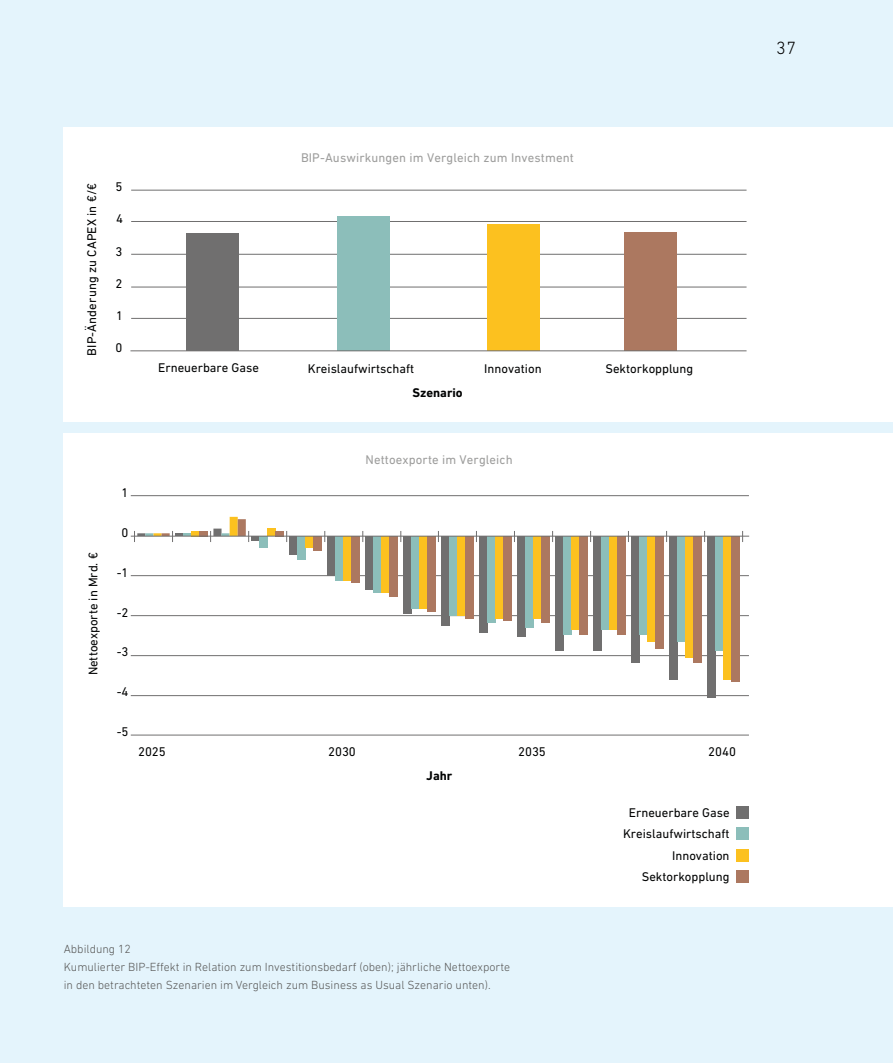
<style>
.page{position:relative;width:893px;height:1063px;background:#e4f4fc}
.page>*{position:absolute;margin:0;border:0;box-sizing:border-box;transform-origin:0 0}
.t1{font:300 18px "DIN Next LT Pro";color:#000}
.t2{font:12.9px/21.5px "DIN Next LT Pro";color:#010202;text-align:right}
.t3{font:12.9px "DIN Next LT Pro";letter-spacing:.01em;color:#9d9d9c}
.t4{font:700 12.9px "DIN Next LT Pro";color:#010202}
.t5{font:300 12px/18px "DIN Next LT Pro";color:#575756}
</style>
<div class="page">
<div style="left:64px;top:128px;width:829px;height:294px;background:#fff"></div>
<hr style="left:131px;top:318px;width:615px;height:1px;background:#706f6f">
<hr style="left:131px;top:287px;width:615px;height:1px;background:#706f6f">
<hr style="left:131px;top:254px;width:615px;height:1px;background:#706f6f">
<hr style="left:131px;top:221px;width:615px;height:1px;background:#706f6f">
<hr style="left:131px;top:190px;width:615px;height:1px;background:#706f6f">
<div style="left:186px;top:233px;width:53px;height:118px;background:#706f6f"></div>
<div style="left:337px;top:217px;width:53px;height:134px;background:#8cbeba"></div>
<div style="left:487px;top:225px;width:53px;height:126px;background:#fcc11f"></div>
<div style="left:624px;top:233px;width:53px;height:118px;background:#ac7860"></div>
<hr style="left:130px;top:350px;width:616px;height:1px;background:#706f6f">
<div style="left:64px;top:434px;width:829px;height:473px;background:#fff"></div>
<div style="left:737px;top:870px;width:12px;height:12px;background:#ac7860"></div>
<div style="left:737px;top:849px;width:12px;height:12px;background:#fcc11f"></div>
<div style="left:737px;top:828px;width:12px;height:12px;background:#8cbeba"></div>
<div style="left:737px;top:807px;width:12px;height:12px;background:#706f6f"></div>
<hr style="left:131px;top:735px;width:618px;height:1px;background:#706f6f">
<hr style="left:131px;top:695px;width:618px;height:1px;background:#706f6f">
<hr style="left:131px;top:655px;width:618px;height:1px;background:#706f6f">
<hr style="left:131px;top:615px;width:618px;height:1px;background:#706f6f">
<hr style="left:131px;top:575px;width:618px;height:1px;background:#706f6f">
<hr style="left:131px;top:495px;width:618px;height:1px;background:#706f6f">
<div style="left:707px;top:536px;width:8px;height:162px;background:#706f6f"></div>
<div style="left:715px;top:536px;width:9px;height:115px;background:#8cbeba"></div>
<div style="left:724px;top:536px;width:8px;height:143px;background:#fcc11f"></div>
<div style="left:732px;top:536px;width:8px;height:146px;background:#ac7860"></div>
<div style="left:669px;top:536px;width:8px;height:143px;background:#706f6f"></div>
<div style="left:677px;top:536px;width:9px;height:106px;background:#8cbeba"></div>
<div style="left:686px;top:536px;width:8px;height:122px;background:#fcc11f"></div>
<div style="left:694px;top:536px;width:8px;height:127px;background:#ac7860"></div>
<div style="left:631px;top:536px;width:8px;height:127px;background:#706f6f"></div>
<div style="left:639px;top:536px;width:9px;height:99px;background:#8cbeba"></div>
<div style="left:648px;top:536px;width:8px;height:106px;background:#fcc11f"></div>
<div style="left:656px;top:536px;width:8px;height:113px;background:#ac7860"></div>
<div style="left:593px;top:536px;width:8px;height:115px;background:#706f6f"></div>
<div style="left:601px;top:536px;width:8px;height:94px;background:#8cbeba"></div>
<div style="left:609px;top:536px;width:8px;height:94px;background:#fcc11f"></div>
<div style="left:617px;top:536px;width:9px;height:99px;background:#ac7860"></div>
<div style="left:555px;top:536px;width:8px;height:115px;background:#706f6f"></div>
<div style="left:563px;top:536px;width:9px;height:99px;background:#8cbeba"></div>
<div style="left:572px;top:536px;width:8px;height:94px;background:#fcc11f"></div>
<div style="left:580px;top:536px;width:8px;height:99px;background:#ac7860"></div>
<div style="left:479px;top:536px;width:8px;height:96px;background:#706f6f"></div>
<div style="left:487px;top:536px;width:8px;height:87px;background:#8cbeba"></div>
<div style="left:495px;top:536px;width:9px;height:82px;background:#fcc11f"></div>
<div style="left:504px;top:536px;width:8px;height:85px;background:#ac7860"></div>
<div style="left:517px;top:536px;width:8px;height:101px;background:#706f6f"></div>
<div style="left:525px;top:536px;width:9px;height:92px;background:#8cbeba"></div>
<div style="left:534px;top:536px;width:8px;height:82px;background:#fcc11f"></div>
<div style="left:542px;top:536px;width:8px;height:87px;background:#ac7860"></div>
<div style="left:441px;top:536px;width:8px;height:89px;background:#706f6f"></div>
<div style="left:449px;top:536px;width:8px;height:80px;background:#8cbeba"></div>
<div style="left:457px;top:536px;width:8px;height:80px;background:#fcc11f"></div>
<div style="left:465px;top:536px;width:9px;height:82px;background:#ac7860"></div>
<div style="left:404px;top:536px;width:8px;height:78px;background:#706f6f"></div>
<div style="left:412px;top:536px;width:8px;height:73px;background:#8cbeba"></div>
<div style="left:420px;top:536px;width:8px;height:73px;background:#fcc11f"></div>
<div style="left:428px;top:536px;width:8px;height:75px;background:#ac7860"></div>
<div style="left:366px;top:536px;width:8px;height:54px;background:#706f6f"></div>
<div style="left:374px;top:536px;width:8px;height:56px;background:#8cbeba"></div>
<div style="left:382px;top:536px;width:8px;height:56px;background:#fcc11f"></div>
<div style="left:390px;top:536px;width:8px;height:61px;background:#ac7860"></div>
<div style="left:328px;top:536px;width:8px;height:40px;background:#706f6f"></div>
<div style="left:336px;top:536px;width:8px;height:45px;background:#8cbeba"></div>
<div style="left:344px;top:536px;width:8px;height:45px;background:#fcc11f"></div>
<div style="left:352px;top:536px;width:8px;height:47px;background:#ac7860"></div>
<div style="left:290px;top:536px;width:8px;height:19px;background:#706f6f"></div>
<div style="left:298px;top:536px;width:8px;height:24px;background:#8cbeba"></div>
<div style="left:306px;top:536px;width:8px;height:12px;background:#fcc11f"></div>
<div style="left:314px;top:536px;width:8px;height:14px;background:#ac7860"></div>
<div style="left:252px;top:536px;width:8px;height:5px;background:#706f6f"></div>
<div style="left:260px;top:536px;width:8px;height:11px;background:#8cbeba"></div>
<div style="left:268px;top:529px;width:8px;height:7px;background:#fcc11f"></div>
<div style="left:276px;top:531px;width:8px;height:5px;background:#ac7860"></div>
<div style="left:213px;top:529px;width:9px;height:7px;background:#706f6f"></div>
<svg style="left:221px;top:533px;width:9px;height:3px"></svg>
<div style="left:230px;top:517px;width:8px;height:19px;background:#fcc11f"></div>
<div style="left:238px;top:519px;width:8px;height:17px;background:#ac7860"></div>
<div style="left:192px;top:531px;width:8px;height:5px;background:#fcc11f"></div>
<div style="left:200px;top:531px;width:8px;height:5px;background:#ac7860"></div>
<svg style="left:134px;top:531px;width:58px;height:11px"></svg>
<hr style="left:131px;top:536px;width:618px;height:1px;background:#706f6f">
<p class="t2" style="left:81px;top:356px;width:174px;rotate:-90deg">BIP-Änderung zu CAPEX in €/€</p>
<p class="t2" style="left:115px;top:176px;width:8px">5</p>
<p class="t2" style="left:116px;top:208px;width:8px">4</p>
<p class="t2" style="left:115px;top:240px;width:8px">3</p>
<p class="t2" style="left:115px;top:273px;width:8px">2</p>
<p class="t2" style="left:116px;top:305px;width:8px">1</p>
<p class="t2" style="left:115px;top:337px;width:8px">0</p>
<p class="t3" style="left:301px;top:151px;width:274px">BIP-Auswirkungen im Vergleich zum Investment</p>
<p class="t2" style="left:158px;top:357px;width:102px">Erneuerbare Gase</p>
<p class="t2" style="left:308px;top:357px;width:108px">Kreislaufwirtschaft</p>
<p class="t2" style="left:484px;top:357px;width:59px">Innovation</p>
<p class="t2" style="left:605px;top:358px;width:89px">Sektorkopplung</p>
<p class="t4" style="left:412px;top:385px;width:52px">Szenario</p>
<p class="t2" style="left:82px;top:675px;width:125px;rotate:-90deg">Nettoexporte in Mrd. €</p>
<p class="t2" style="left:122px;top:482px;width:8px">1</p>
<p class="t2" style="left:122px;top:522px;width:8px">0</p>
<p class="t2" style="left:117px;top:562px;width:13px">-1</p>
<p class="t2" style="left:117px;top:601px;width:13px">-2</p>
<p class="t2" style="left:117px;top:641px;width:13px">-3</p>
<p class="t2" style="left:117px;top:681px;width:13px">-4</p>
<p class="t3" style="left:366px;top:452px;width:149px">Nettoexporte im Vergleich</p>
<p class="t2" style="left:117px;top:721px;width:13px">-5</p>
<p class="t2" style="left:138px;top:741px;width:29px">2025</p>
<p class="t2" style="left:328px;top:741px;width:29px">2030</p>
<p class="t2" style="left:518px;top:741px;width:29px">2035</p>
<p class="t2" style="left:708px;top:741px;width:29px">2040</p>
<p class="t4" style="left:426px;top:768px;width:28px">Jahr</p>
<p class="t2" style="left:623px;top:802px;width:108px">Erneuerbare Gase<br>Kreislaufwirtschaft<br>Innovation<br>Sektorkopplung</p>
<p class="t5" style="left:64px;top:939px;width:448px">Abbildung 12<br>Kumulierter BIP-Effekt in Relation zum Investitionsbedarf (oben); jährliche Nettoexporte in den betrachteten Szenarien im Vergleich zum Business as Usual Szenario unten).</p>
<h1 class="t1" style="left:776px;top:37px;width:22px">37</h1>
</div>
